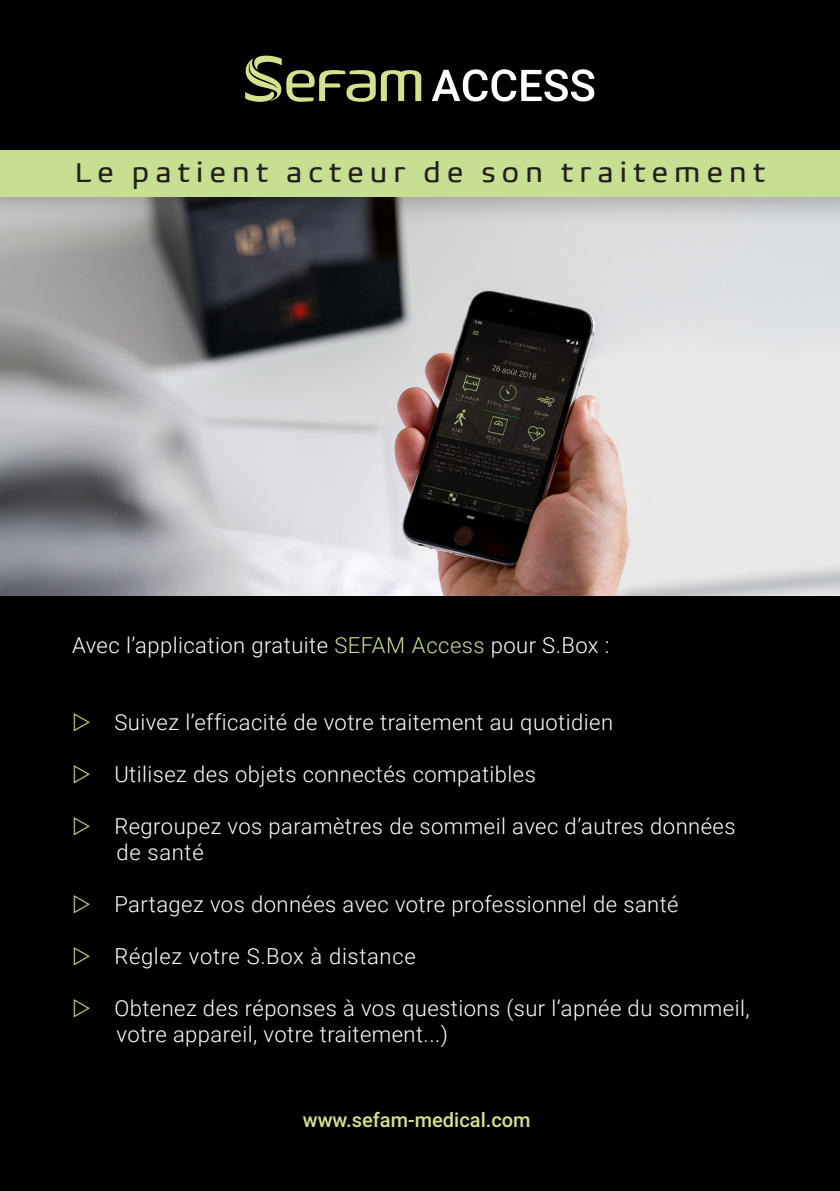
<style>
.page{position:relative;width:840px;height:1191px;background:#fff}
.page>*{position:absolute;margin:0;border:0;box-sizing:border-box;transform-origin:0 0}
.t1{font:28px "Biome Pro";letter-spacing:.2em;color:#231f20}
.t2{font:300 22px "Roboto";letter-spacing:.02em;color:#fff}
.t3{font:500 20px "Roboto";color:#d4e392}
.s1{color:#c7df91}
</style>
<div class="page">
<div style="left:0;top:0;width:839px;height:1191px;background:#000001"></div>
<svg style="left:431px;top:69px;width:163px;height:33px"></svg>
<svg style="left:245px;top:56px;width:176px;height:46px"></svg>
<img style="left:0;top:228px;width:839px;height:367px">
<div style="left:0;top:131px;width:839px;height:97px;background:#231f20;opacity:.3"></div>
<div style="left:0;top:150px;width:839px;height:47px;background:#c7df91"></div>
<p class="t1" style="left:75px;top:155px;width:691px">Le patient acteur de son traitement</p>
<p class="t2" style="left:72px;top:630px;width:538px">Avec l’application gratuite <span class="s1">SEFAM Access</span> pour S.Box :</p>
<p class="t2" style="left:114px;top:706px;width:500px">Suivez l’efficacité de votre traitement au quotidien</p>
<p class="t2" style="left:114px;top:758px;width:423px">Utilisez des objets connectés compatibles</p>
<p class="t2" style="left:114px;top:810px;width:622px">Regroupez vos paramètres de sommeil avec d’autres données</p>
<p class="t2" style="left:117px;top:836px;width:89px">de santé</p>
<p class="t2" style="left:114px;top:888px;width:565px">Partagez vos données avec votre professionnel de santé</p>
<p class="t2" style="left:114px;top:940px;width:303px">Réglez votre S.Box à distance</p>
<p class="t2" style="left:114px;top:992px;width:636px">Obtenez des réponses à vos questions (sur l’apnée du sommeil,</p>
<p class="t2" style="left:117px;top:1018px;width:332px">votre appareil, votre traitement...)</p>
<p class="t3" style="left:302px;top:1106px;width:229px">www.sefam-medical.com</p>
</div>
